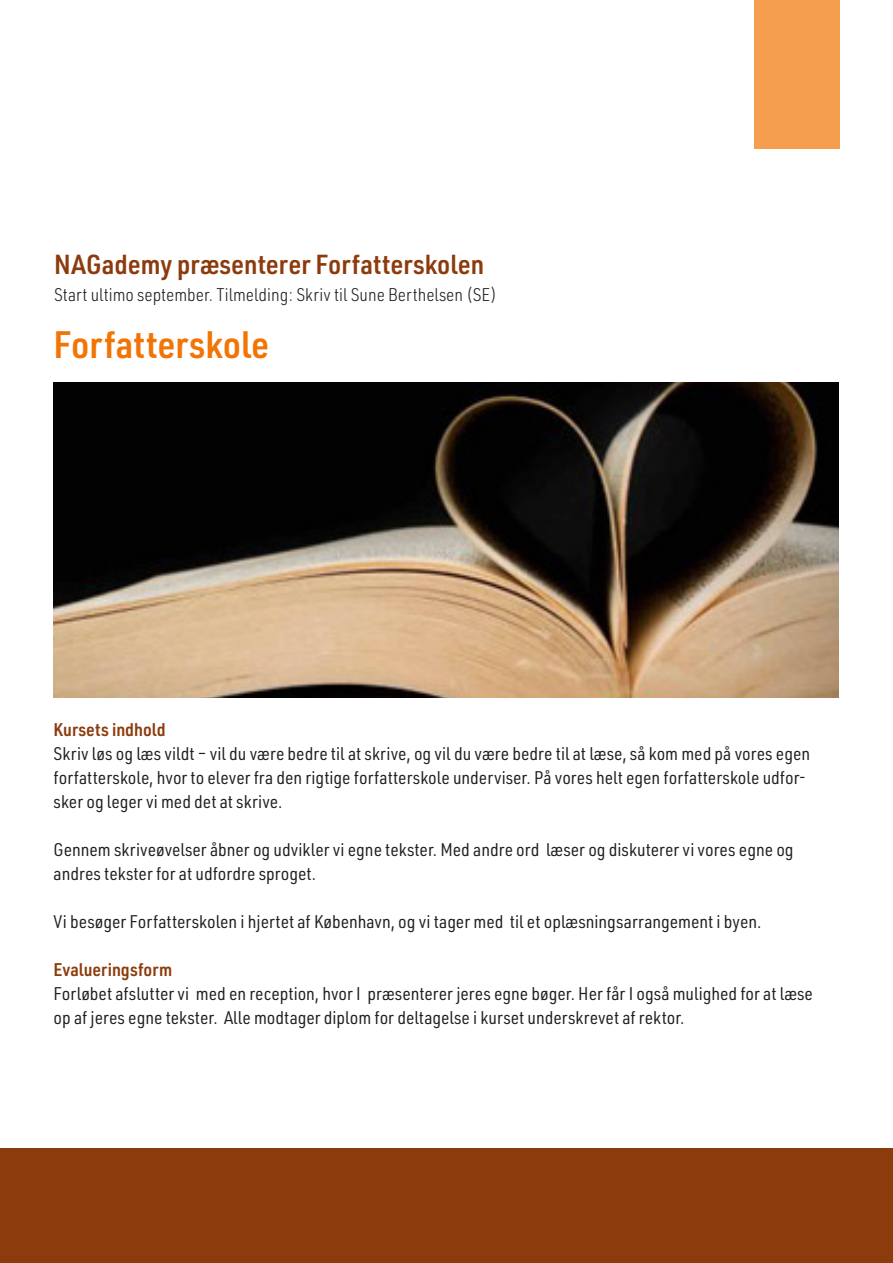
<style>
.page{position:relative;width:893px;height:1263px;background:#fff}
.page>*{position:absolute;margin:0;border:0;box-sizing:border-box;transform-origin:0 0}
.t1{font:600 37.5px "URWDIN Semi Cond";color:#f27405}
.t2{font:600 27px "URWDIN Semi Cond";color:#8c3b0d}
.t3{font:18px/24px "URWDIN Semi Cond";color:#231f20}
.t4{font:300 18px "URWDIN Semi Cond";color:#231f20}
.t5{font:600 18px "URWDIN Semi Cond";color:#8c3b0d}
</style>
<div class="page">
<div style="left:754px;top:0;width:85px;height:149px;background:#f69e50"></div>
<div style="left:0;top:1148px;width:893px;height:115px;background:#8c3b0d"></div>
<img style="left:54px;top:383px;width:785px;height:314px">
<p class="t2" style="left:54px;top:247px;width:432px">NAGademy præsenterer Forfatterskolen</p>
<p class="t4" style="left:54px;top:283px;width:444px">Start ultimo september. Tilmelding: Skriv til Sune Berthelsen (SE)</p>
<p class="t1" style="left:54px;top:320px;width:217px">Forfatterskole</p>
<p class="t5" style="left:54px;top:717px;width:114px">Kursets indhold</p>
<p class="t3" style="left:54px;top:741px;width:758px">Skriv løs og læs vildt – vil du være bedre til at skrive, og vil du være bedre til at læse, så kom med på vores egen forfatterskole, hvor to elever fra den rigtige forfatterskole underviser. På vores helt egen forfatterskole udfor&shy;sker og leger vi med det at skrive.</p>
<p class="t3" style="left:54px;top:837px;width:741px">Gennem skriveøvelser åbner og udvikler vi egne tekster. Med andre ord læser og diskuterer vi vores egne og andres tekster for at udfordre sproget.</p>
<p class="t3" style="left:54px;top:909px;width:709px">Vi besøger Forfatterskolen i hjertet af København, og vi tager med til et oplæsningsarrangement i byen.</p>
<p class="t5" style="left:54px;top:957px;width:120px">Evalueringsform</p>
<p class="t3" style="left:54px;top:981px;width:761px">Forløbet afslutter vi med en reception, hvor I præsenterer jeres egne bøger. Her får I også mulighed for at læse op af jeres egne tekster. Alle modtager diplom for deltagelse i kurset underskrevet af rektor.</p>
</div>
